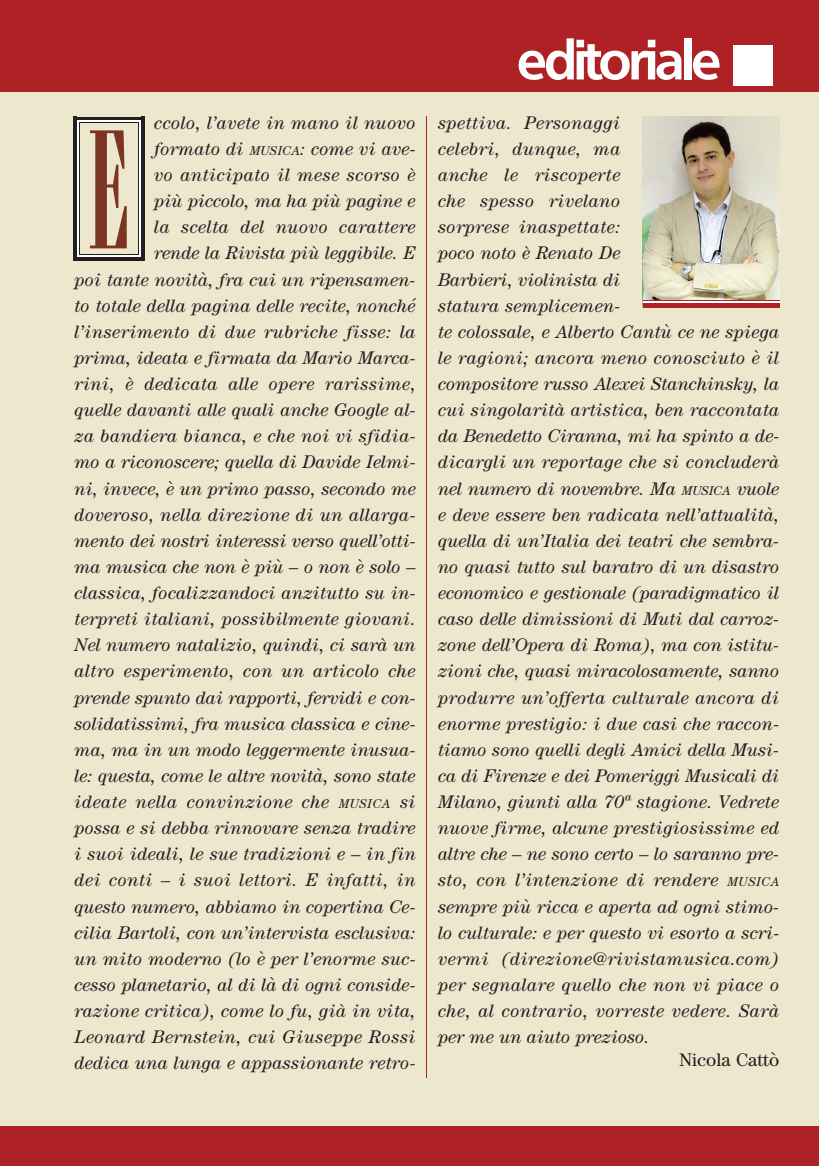
<style>
.page{position:relative;width:819px;height:1166px;background:#ede7ce}
.page>*{position:absolute;margin:0;border:0;box-sizing:border-box;transform-origin:0 0}
.t1{font:176.05px "Adv P0000";color:#7c3525;scale:.8 1}
.t2{font:52.32px "Adv T3020 B";letter-spacing:-.05em;color:#fff}
.t3{font:18.38px/26.1px "Adv P7 F8 C";letter-spacing:.015em;color:#231f20;text-align:right}
.t4{font:18.38px "Adv P7 F86";color:#231f20}
.s1{font-family:"Adv Pi 3"}
.s2{font-size:12.78px}
</style>
<div class="page">
<div style="left:0;top:0;width:819px;height:92px;background:#ae2226"></div>
<div style="left:0;top:1126px;width:819px;height:40px;background:#ae2226"></div>
<hr style="left:426px;top:117px;width:1px;height:960px;background:#ae2226">
<img style="left:642px;top:117px;width:137px;height:183px">
<div style="left:642px;top:303px;width:137px;height:5px;background:#ae2226"></div>
<hr style="left:642px;top:301px;width:137px;height:2px;background:#fff">
<hr style="left:642px;top:300px;width:137px;height:1px;background:#ae2226">
<svg style="left:77px;top:117px;width:64px;height:4px"></svg>
<hr style="left:73px;top:257px;width:72px;height:4px;background:#231f20">
<hr style="left:73px;top:117px;width:4px;height:144px;background:#231f20">
<hr style="left:141px;top:117px;width:4px;height:144px;background:#231f20">
<hr style="left:77px;top:121px;width:64px;height:1px;background:#fff">
<hr style="left:77px;top:255px;width:64px;height:2px;background:#fff">
<hr style="left:77px;top:121px;width:2px;height:136px;background:#fff">
<hr style="left:139px;top:121px;width:2px;height:136px;background:#fff">
<hr style="left:79px;top:122px;width:60px;height:1px;background:#231f20">
<hr style="left:79px;top:255px;width:60px;height:1px;background:#231f20">
<hr style="left:79px;top:122px;width:1px;height:133px;background:#231f20">
<hr style="left:139px;top:122px;width:1px;height:133px;background:#231f20">
<h2 class="t2" style="left:517px;top:40px;width:264px">editoriale <span class="s1">&amp;</span></h2>
<p class="t3" style="left:74px;top:111px;width:347px">ccolo, l’avete in mano il nuovo<br>formato di <span class="s2">MUSICA</span>: come vi ave-<br>vo anticipato il mese scorso e`<br>piu` piccolo, ma ha piu` pagine e<br>la scelta del nuovo carattere<br>rende la Rivista piu` leggibile. E<br>poi tante novita`, fra cui un ripensamen&shy;to totale della pagina delle recite, nonche´ l’inserimento di due rubriche fisse: la prima, ideata e firmata da Mario Marca&shy;rini, e` dedicata alle opere rarissime, quelle davanti alle quali anche Google al&shy;za bandiera bianca, e che noi vi sfidia&shy;mo a riconoscere; quella di Davide Ielmi&shy;ni, invece, e`un primo passo, secondo me doveroso, nella direzione di un allarga&shy;mento dei nostri interessi verso quell’otti&shy;ma musica che non e`piu` – o non e`solo – classica, focalizzandoci anzitutto su in&shy;terpreti italiani, possibilmente giovani.<br>Nel numero natalizio, quindi, ci sara`un altro esperimento, con un articolo che prende spunto dai rapporti, fervidi e con&shy;solidatissimi, fra musica classica e cine&shy;ma, ma in un modo leggermente inusua&shy;le: questa, come le altre novita`, sono state ideate nella convinzione che <span class="s2">MUSICA</span> si possa e si debba rinnovare senza tradire i suoi ideali, le sue tradizioni e – in fin dei conti – i suoi lettori. E infatti, in questo numero, abbiamo in copertina Ce&shy;cilia Bartoli, con un’intervista esclusiva: un mito moderno (lo e`per l’enorme suc&shy;cesso planetario, al di la`di ogni conside&shy;razione critica), come lo fu, gia` in vita, Leonard Bernstein, cui Giuseppe Rossi dedica una lunga e appassionante retro-</p>
<p class="t3" style="left:438px;top:111px;width:346px;text-align:left">spettiva. Personaggi<br>celebri, dunque, ma<br>anche le riscoperte<br>che spesso rivelano<br>sorprese inaspettate:<br>poco noto e`Renato De<br>Barbieri, violinista di<br>statura semplicemen-<br>te colossale, e Alberto Cantu` ce ne spiega le ragioni; ancora meno conosciuto e`il compositore russo Alexei Stanchinsky, la cui singolarita` artistica, ben raccontata da Benedetto Ciranna, mi ha spinto a de&shy;dicargli un reportage che si concludera` nel numero di novembre. Ma <span class="s2">MUSICA</span> vuole e deve essere ben radicata nell’attualita`, quella di un’Italia dei teatri che sembra&shy;no quasi tutto sul baratro di un disastro economico e gestionale (paradigmatico il caso delle dimissioni di Muti dal carroz&shy;zone dell’Opera di Roma), ma con istitu&shy;zioni che, quasi miracolosamente, sanno produrre un’offerta culturale ancora di enorme prestigio: i due casi che raccon&shy;tiamo sono quelli degli Amici della Musi&shy;ca di Firenze e dei Pomeriggi Musicali di Milano, giunti alla 70ª stagione. Vedrete nuove firme, alcune prestigiosissime ed altre che – ne sono certo – lo saranno pre&shy;sto, con l’intenzione di rendere <span class="s2">MUSICA </span>sempre piu` ricca e aperta ad ogni stimo&shy;lo culturale: e per questo vi esorto a scri&shy;vermi (direzione@rivistamusica.com) per segnalare quello che non vi piace o che, al contrario, vorreste vedere. Sara` per me un aiuto prezioso.</p>
<h1 class="t1" style="left:88px;top:130px;width:55px">E</h1>
<p class="t4" style="left:679px;top:1053px;width:102px">Nicola Catto`</p>
</div>
